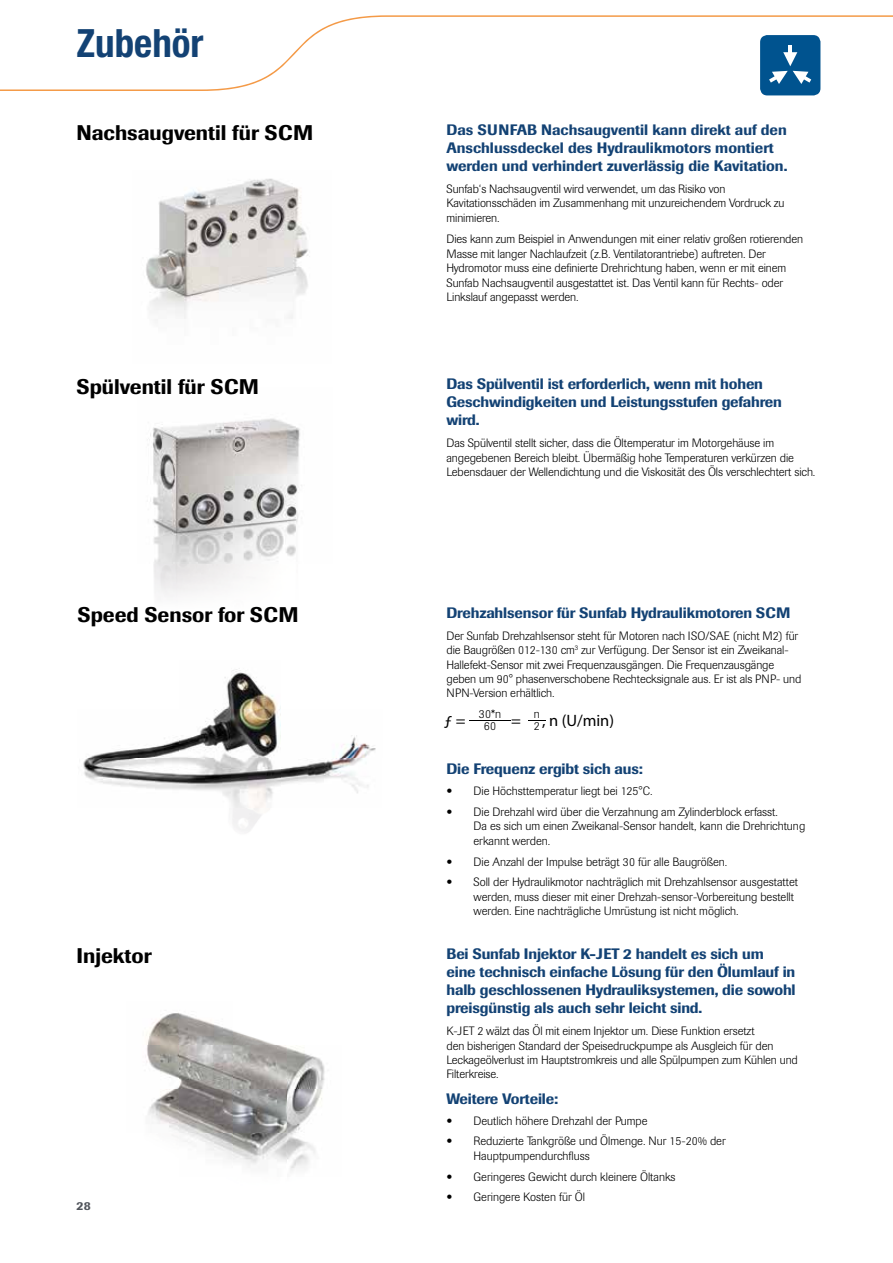
<style>
.page{position:relative;width:893px;height:1263px;background:#fff}
.page>*{position:absolute;margin:0;border:0;box-sizing:border-box;transform-origin:0 0}
.t1{font:700 condensed 39px "Helvetica Neue LT Pro";color:#134274}
.t2{font:500 21px "Imago";color:#000}
.t3{font:16.5px "Myriad Pro";color:#000}
.t4{font:500 15px/18px "Imago";letter-spacing:-.01em;color:#134274}
.t5{font:300 12px/14.4px "Imago";letter-spacing:-.005em;color:#000}
.t6{font:500 12px "Imago";color:#50545b}
.s1{font-family:"Helvetica Neue";font-weight:700;font-stretch:condensed}
</style>
<div class="page">
<div style="left:760px;top:35px;width:60px;height:60px;background:#00538f;border-radius:7px"></div>
<img style="left:149px;top:418px;width:153px;height:179px">
<img style="left:146px;top:178px;width:162px;height:141px">
<img style="left:83px;top:668px;width:293px;height:165px">
<img style="left:145px;top:1012px;width:180px;height:159px">
<svg style="left:0;top:15px;width:893px;height:76px"></svg>
<hr style="left:469px;top:720px;width:42px;height:1px;background:#000">
<svg style="left:528px;top:720px;width:18px;height:1px"></svg>
<h1 class="t1" style="left:77px;top:19px;width:129px">Zubehör</h1>
<h2 class="t2" style="left:77px;top:120px;width:238px">Nachsaugventil für SCM</h2>
<h2 class="t2" style="left:77px;top:373px;width:184px">Spülventil für SCM</h2>
<h2 class="t2" style="left:78px;top:602px;width:222px">Speed Sensor for SCM</h2>
<h2 class="t2" style="left:77px;top:943px;width:77px">Injektor</h2>
<p class="t6" style="left:77px;top:1198px;width:16px">28</p>
<p class="t4" style="left:446px;top:121px;width:342px">Das SUNFAB Nachsaugventil kann direkt auf den<br>Anschlussdeckel des Hydraulikmotors montiert werden und verhindert zuverlässig die Kavitation.</p>
<p class="t5" style="left:446px;top:182px;width:339px">Sunfab‘s Nachsaugventil wird verwendet, um das Risiko von<br>Kavitationsschäden im Zusammenhang mit unzureichendem Vordruck zu minimieren.</p>
<p class="t5" style="left:446px;top:232px;width:358px">Dies kann zum Beispiel in Anwendungen mit einer relativ großen rotierenden Masse mit langer Nachlaufzeit (z.B. Ventilatorantriebe) auftreten. Der Hydromotor muss eine definierte Drehrichtung haben, wenn er mit einem Sunfab Nachsaugventil ausgestattet ist. Das Ventil kann für Rechts- oder Linkslauf angepasst werden.</p>
<p class="t4" style="left:446px;top:375px;width:337px">Das Spülventil ist erforderlich, wenn mit hohen<br>Geschwindigkeiten und Leistungsstufen gefahren wird.</p>
<p class="t5" style="left:446px;top:436px;width:370px">Das Spülventil stellt sicher, dass die Öltemperatur im Motorgehäuse im angegebenen Bereich bleibt. Übermäßig hohe Temperaturen verkürzen die<br>Lebensdauer der Wellendichtung und die Viskosität des Öls verschlechtert sich.</p>
<p class="t4" style="left:446px;top:604px;width:345px">Drehzahlsensor für Sunfab Hydraulikmotoren SCM</p>
<p class="t5" style="left:446px;top:629px;width:356px">Der Sunfab Drehzahlsensor steht für Motoren nach ISO/SAE (nicht M2) für die Baugrößen 012-130 cm<sup>3</sup> zur Verfügung. Der Sensor ist ein Zweikanal-Hallefekt-Sensor mit zwei Frequenzausgängen. Die Frequenzausgänge geben um 90° phasenverschobene Rechtecksignale aus. Er ist als PNP- und NPN-Version erhältlich.</p>
<p class="t5" style="left:479px;top:708px;width:24px;line-height:12px;text-align:center">30*n<br>60</p>
<p class="t5" style="left:534px;top:707px;width:7px">n</p>
<h3 class="t3" style="left:444px;top:711px;width:24px">ƒ =</h3>
<h3 class="t3" style="left:511px;top:711px;width:11px">=</h3>
<h3 class="t3" style="left:542px;top:711px;width:74px">, n (U/min)</h3>
<p class="t5" style="left:534px;top:719px;width:7px">2</p>
<p class="t4" style="left:446px;top:760px;width:198px">Die Frequenz ergibt sich aus:</p>
<p class="t5" style="left:446px;top:784px;width:208px"><span class="s1">•</span> Die Höchsttemperatur liegt bei 125°C.</p>
<p class="t5" style="left:473px;top:805px;width:333px;text-indent:-27px"><span class="s1">•</span> Die Drehzahl wird über die Verzahnung am Zylinderblock erfasst.<br>Da es sich um einen Zweikanal-Sensor handelt, kann die Drehrichtung erkannt werden.</p>
<p class="t5" style="left:446px;top:854px;width:282px"><span class="s1">•</span> Die Anzahl der Impulse beträgt 30 für alle Baugrößen.</p>
<p class="t5" style="left:473px;top:875px;width:326px;text-indent:-27px"><span class="s1">•</span> Soll der Hydraulikmotor nachträglich mit Drehzahlsensor ausgestattet werden, muss dieser mit einer Drehzah-sensor-Vorbereitung bestellt werden. Eine nachträgliche Umrüstung ist nicht möglich.</p>
<p class="t4" style="left:446px;top:945px;width:351px">Bei Sunfab Injektor K-JET 2 handelt es sich um eine technisch einfache Lösung für den Ölumlauf in halb geschlossenen Hydrauliksystemen, die sowohl preisgünstig als auch sehr leicht sind.</p>
<p class="t5" style="left:446px;top:1024px;width:353px">K-JET 2 wälzt das Öl mit einem Injektor um. Diese Funktion ersetzt<br>den bisherigen Standard der Speisedruckpumpe als Ausgleich für den Leckageölverlust im Hauptstromkreis und alle Spülpumpen zum Kühlen und Filterkreise.</p>
<p class="t4" style="left:446px;top:1089px;width:113px">Weitere Vorteile:</p>
<p class="t5" style="left:446px;top:1113px;width:203px"><span class="s1">•</span> Deutlich höhere Drehzahl der Pumpe</p>
<p class="t5" style="left:473px;top:1134px;width:254px;text-indent:-27px"><span class="s1">•</span> Reduzierte Tankgröße und Ölmenge. Nur 15-20% der<br>Hauptpumpendurchfluss</p>
<p class="t5" style="left:446px;top:1169px;width:231px"><span class="s1">•</span> Geringeres Gewicht durch kleinere Öltanks</p>
<p class="t5" style="left:446px;top:1190px;width:140px"><span class="s1">•</span> Geringere Kosten für Öl</p>
</div>
